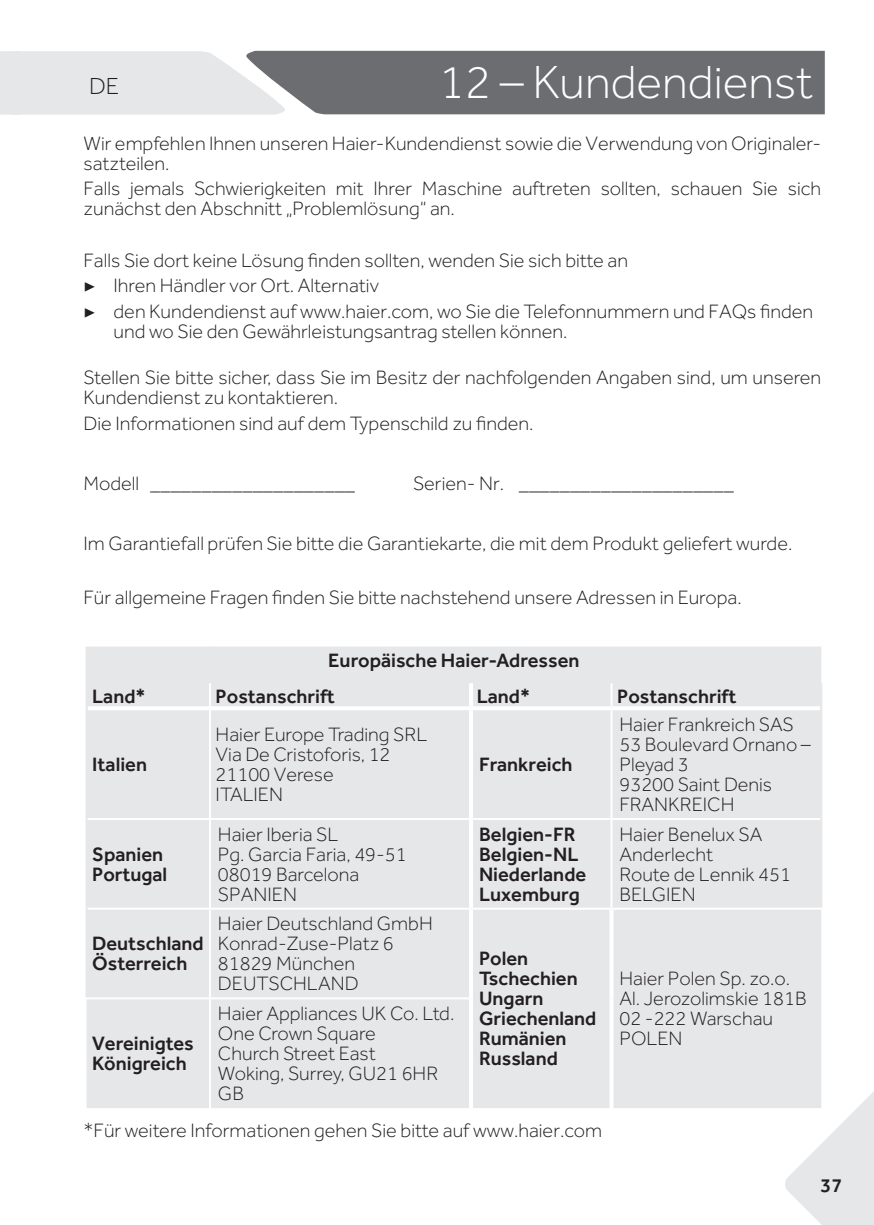
<style>
.page{position:relative;width:874px;height:1225px;background:#fff}
.page>*{position:absolute;margin:0;border:0;box-sizing:border-box;transform-origin:0 0}
.t1{font:300 48px "Effra";color:#fff}
.t2{font:300 24px "Effra";color:#231f20}
.t3{font:300 20px/20px "Effra";color:#231f20}
.t4{font:500 20px/20px "Effra";color:#231f20}
.s1{font-family:"Minion Pro";font-weight:400}
</style>
<div class="page">
<svg style="left:785px;top:1062px;width:88px;height:163px"></svg>
<svg style="left:0;top:51px;width:824px;height:64px"></svg>
<div style="left:319px;top:51px;width:493px;height:62px;background:#6c6d70"></div>
<div style="left:86px;top:648px;width:734px;height:460px;background:#e6e7e9"></div>
<hr style="left:469px;top:683px;width:4px;height:23px;background:#fff">
<hr style="left:469px;top:710px;width:4px;height:108px;background:#fff">
<hr style="left:469px;top:820px;width:4px;height:87px;background:#fff">
<hr style="left:469px;top:909px;width:4px;height:89px;background:#fff">
<hr style="left:469px;top:998px;width:4px;height:110px;background:#fff">
<hr style="left:610px;top:710px;width:2px;height:108px;background:#fff">
<hr style="left:610px;top:820px;width:2px;height:87px;background:#fff">
<svg style="left:609px;top:909px;width:4px;height:89px"></svg>
<svg style="left:609px;top:998px;width:4px;height:110px"></svg>
<hr style="left:87px;top:706px;width:122px;height:4px;background:#fff">
<hr style="left:211px;top:706px;width:260px;height:4px;background:#fff">
<hr style="left:471px;top:706px;width:140px;height:4px;background:#fff">
<hr style="left:611px;top:706px;width:208px;height:4px;background:#fff">
<hr style="left:85px;top:648px;width:2px;height:35px;background:#e6e7e9">
<hr style="left:85px;top:646px;width:125px;height:2px;background:#e6e7e9">
<hr style="left:210px;top:646px;width:261px;height:2px;background:#e6e7e9">
<hr style="left:471px;top:646px;width:140px;height:2px;background:#e6e7e9">
<hr style="left:611px;top:646px;width:209px;height:2px;background:#e6e7e9">
<hr style="left:85px;top:683px;width:2px;height:25px;background:#e6e7e9">
<hr style="left:819px;top:683px;width:2px;height:25px;background:#e6e7e9">
<hr style="left:85px;top:708px;width:2px;height:111px;background:#e6e7e9">
<hr style="left:85px;top:819px;width:2px;height:89px;background:#e6e7e9">
<hr style="left:819px;top:708px;width:2px;height:111px;background:#e6e7e9">
<hr style="left:819px;top:819px;width:2px;height:88px;background:#e6e7e9">
<hr style="left:85px;top:908px;width:2px;height:89px;background:#e6e7e9">
<hr style="left:209px;top:683px;width:2px;height:25px;background:#fff">
<hr style="left:610px;top:683px;width:2px;height:23px;background:#fff">
<hr style="left:209px;top:708px;width:2px;height:110px;background:#fff">
<hr style="left:87px;top:818px;width:123px;height:2px;background:#fff">
<hr style="left:210px;top:818px;width:261px;height:2px;background:#fff">
<hr style="left:209px;top:820px;width:2px;height:87px;background:#fff">
<hr style="left:471px;top:818px;width:140px;height:2px;background:#fff">
<hr style="left:611px;top:818px;width:208px;height:2px;background:#fff">
<hr style="left:87px;top:907px;width:123px;height:2px;background:#fff">
<hr style="left:210px;top:907px;width:261px;height:2px;background:#fff">
<hr style="left:209px;top:909px;width:2px;height:88px;background:#fff">
<hr style="left:471px;top:907px;width:140px;height:2px;background:#fff">
<hr style="left:611px;top:907px;width:210px;height:2px;background:#fff">
<hr style="left:85px;top:997px;width:125px;height:2px;background:#fff">
<hr style="left:210px;top:997px;width:259px;height:2px;background:#fff">
<hr style="left:209px;top:999px;width:2px;height:109px;background:#fff">
<p class="t2" style="left:89px;top:72px;width:32px">DE</p>
<h1 class="t1" style="left:438px;top:55px;width:376px">12 – Kundendienst</h1>
<p class="t3" style="left:83px;top:133px;width:739px">Wir empfehlen Ihnen unseren Haier-Kundendienst sowie die Verwendung von Originaler&shy;satzteilen.</p>
<p class="t3" style="left:83px;top:179px;width:739px">Falls jemals Schwierigkeiten mit Ihrer Maschine auftreten sollten, schauen Sie sich zunächst den Abschnitt „Problemlösung“ an.</p>
<p class="t3" style="left:83px;top:247px;width:730px;line-height:25.6px">Falls Sie dort keine Lösung finden sollten, wenden Sie sich bitte an<br><span class="s1">▶</span> Ihren Händler vor Ort. Alternativ<br><span class="s1">▶</span> den Kundendienst auf www.haier.com, wo Sie die Telefonnummern und FAQs finden</p>
<p class="t3" style="left:113px;top:321px;width:455px">und wo Sie den Gewährleistungsantrag stellen können.</p>
<p class="t3" style="left:83px;top:367px;width:738px">Stellen Sie bitte sicher, dass Sie im Besitz der nachfolgenden Angaben sind, um unseren<br>Kundendienst zu kontaktieren.</p>
<p class="t3" style="left:83px;top:413px;width:451px">Die Informationen sind auf dem Typenschild zu finden.</p>
<p class="t3" style="left:83px;top:473px;width:273px">Modell ____________________</p>
<p class="t3" style="left:413px;top:473px;width:322px">Serien- Nr. _____________________</p>
<p class="t3" style="left:83px;top:533px;width:710px">Im Garantiefall prüfen Sie bitte die Garantiekarte, die mit dem Produkt geliefert wurde.</p>
<p class="t3" style="left:83px;top:587px;width:659px">Für allgemeine Fragen finden Sie bitte nachstehend unsere Adressen in Europa.</p>
<p class="t4" style="left:328px;top:650px;width:253px">Europäische Haier-Adressen</p>
<p class="t4" style="left:92px;top:685px;width:55px">Land*</p>
<p class="t4" style="left:215px;top:685px;width:121px">Postanschrift</p>
<p class="t4" style="left:476px;top:685px;width:55px">Land*</p>
<p class="t4" style="left:617px;top:685px;width:121px">Postanschrift</p>
<p class="t4" style="left:92px;top:754px;width:56px">Italien</p>
<p class="t4" style="left:92px;top:843px;width:77px">Spanien<br>Portugal</p>
<p class="t3" style="left:215px;top:724px;width:213px">Haier Europe Trading SRL<br>Via De Cristoforis, 12<br>21100 Verese<br>ITALIEN</p>
<p class="t4" style="left:479px;top:754px;width:95px">Frankreich</p>
<p class="t3" style="left:619px;top:714px;width:193px">Haier Frankreich SAS<br>53 Boulevard Ornano –<br>Pleyad 3<br>93200 Saint Denis<br>FRANKREICH</p>
<p class="t3" style="left:218px;top:824px;width:190px">Haier Iberia SL<br>Pg. Garcia Faria, 49-51<br>08019 Barcelona<br>SPANIEN</p>
<p class="t4" style="left:479px;top:823px;width:109px">Belgien-FR<br>Belgien-NL<br>Niederlande<br>Luxemburg</p>
<p class="t3" style="left:619px;top:824px;width:173px">Haier Benelux SA<br>Anderlecht<br>Route de Lennik 451<br>BELGIEN</p>
<p class="t3" style="left:218px;top:913px;width:216px">Haier Deutschland GmbH<br>Konrad-Zuse-Platz 6<br>81829 München<br>DEUTSCHLAND</p>
<p class="t4" style="left:92px;top:933px;width:113px">Deutschland<br>Österreich</p>
<p class="t4" style="left:479px;top:948px;width:119px">Polen<br>Tschechien<br>Ungarn<br>Griechenland<br>Rumänien<br>Russland</p>
<p class="t3" style="left:619px;top:968px;width:188px">Haier Polen Sp. zo.o.<br>Al. Jerozolimskie 181B<br>02 -222 Warschau</p>
<p class="t3" style="left:218px;top:1003px;width:238px">Haier Appliances UK Co. Ltd.<br>One Crown Square<br>Church Street East<br>Woking, Surrey, GU21 6HR<br>GB</p>
<p class="t3" style="left:83px;top:1119px;width:520px">*Für weitere Informationen gehen Sie bitte auf www.haier.com</p>
<p class="t4" style="left:92px;top:1033px;width:103px">Vereinigtes</p>
<p class="t3" style="left:619px;top:1028px;width:64px">POLEN</p>
<p class="t4" style="left:92px;top:1053px;width:96px">Königreich</p>
<p class="t4" style="left:820px;top:1175px;width:23px">37</p>
</div>
